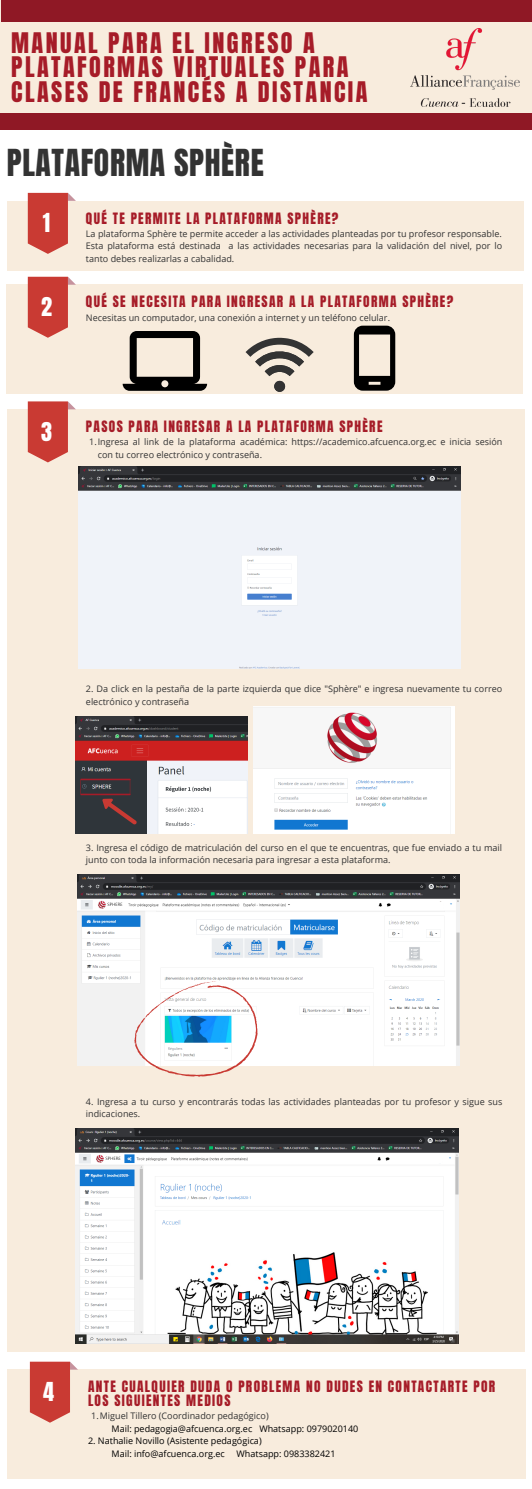
<style>
.page{position:relative;width:532px;height:1489px;background:#fff}
.page>*{position:absolute;margin:0;border:0;box-sizing:border-box;transform-origin:0 0}
.t1{font:31.65px "Anton";letter-spacing:.02em;color:#333}
.t2{font:24.15px/24.4px "Anton";letter-spacing:.1em;color:#a61c28}
.t3{font:22.2px "Anton";color:#fff}
.t4{font:13.35px/13.6px "Anton";letter-spacing:.1em;color:#a61c28}
.t5{font:9.07px/12.5px "Open Sans";color:#333}
.t6{font:9.07px/12.5px "Open Sans";color:#000}
</style>
<div class="page">
<div style="left:7px;top:201px;width:516px;height:70px;background:#f8ecdd"></div>
<div style="left:0;top:0;width:532px;height:130px;background:#8f1825"></div>
<div style="left:0;top:0;width:532px;height:113px;background:#f8ecdd"></div>
<svg style="left:28px;top:193px;width:48px;height:61px"></svg>
<div style="left:7px;top:285px;width:516px;height:109px;background:#f8ecdd"></div>
<svg style="left:28px;top:277px;width:48px;height:61px"></svg>
<svg style="left:123px;top:331px;width:84px;height:60px"></svg>
<svg style="left:245px;top:338px;width:68px;height:54px"></svg>
<div style="left:274px;top:381px;width:11px;height:11px;background:#333;border-radius:50%"></div>
<div style="left:7px;top:409px;width:517px;height:942px;background:#f8ecdd"></div>
<svg style="left:28px;top:401px;width:48px;height:61px"></svg>
<div style="left:1px;top:0;width:531px;height:22px;background:#8f1825"></div>
<div style="left:7px;top:1369px;width:518px;height:109px;background:#f8ecdd"></div>
<svg style="left:30px;top:1361px;width:48px;height:61px"></svg>
<img style="left:410px;top:29px;width:109px;height:77px">
<img style="left:78px;top:466px;width:382px;height:203px">
<img style="left:76px;top:716px;width:172px;height:117px">
<svg style="left:80px;top:778px;width:60px;height:50px;background:#42353a"></svg>
<img style="left:253px;top:706px;width:201px;height:127px">
<img style="left:77px;top:874px;width:382px;height:191px">
<div style="left:393px;top:902px;width:50px;height:7px;background:#fff"></div>
<img style="left:76px;top:1128px;width:382px;height:215px">
<div style="left:392px;top:1155px;width:49px;height:7px;background:#fff"></div>
<svg style="left:354px;top:326px;width:41px;height:65px"></svg>
<svg style="left:134px;top:981px;width:123px;height:96px;background:#d4e3ec"></svg>
<h2 class="t2" style="left:11px;top:31px;width:358px">MANUAL PARA EL INGRESO A<br>PLATAFORMAS VIRTUALES PARA<br>CLASES DE FRANCÉS A DISTANCIA</h2>
<h1 class="t1" style="left:7px;top:140px;width:258px">PLATAFORMA SPHÈRE</h1>
<h3 class="t3" style="left:43px;top:207px;width:9px">1</h3>
<h3 class="t4" style="left:86px;top:211px;width:254px">QUÉ TE PERMITE LA PLATAFORMA SPHÈRE?</h3>
<p class="t5" style="left:86px;top:227px;width:417px;text-align:justify">La plataforma Sphère te permite acceder a las actividades planteadas por tu profesor responsable.<br>Esta plataforma está destinada a las actividades necesarias para la validación del nivel, por lo tanto debes realizarlas a cabalidad.</p>
<h3 class="t3" style="left:41px;top:291px;width:12px">2</h3>
<h3 class="t4" style="left:86px;top:295px;width:369px">QUÉ SE NECESITA PARA INGRESAR A LA PLATAFORMA SPHÈRE?</h3>
<p class="t5" style="left:86px;top:311px;width:305px">Necesitas un computador, una conexión a internet y un teléfono celular.</p>
<h3 class="t3" style="left:41px;top:415px;width:12px">3</h3>
<h3 class="t4" style="left:86px;top:420px;width:298px">PASOS PARA INGRESAR A LA PLATAFORMA SPHÈRE</h3>
<p class="t5" style="left:98px;top:435px;width:406px;text-indent:-8px">1.Ingresa al link de la plataforma académica: https://academico.afcuenca.org.ec e inicia sesión con tu correo electrónico y contraseña.</p>
<p class="t5" style="left:86px;top:682px;width:418px">2. Da click en la pestaña de la parte izquierda que dice "Sphère" e ingresa nuevamente tu correo electrónico y contraseña</p>
<p class="t5" style="left:86px;top:841px;width:417px">3. Ingresa el código de matriculación del curso en el que te encuentras, que fue enviado a tu mail junto con toda la información necesaria para ingresar a esta plataforma.</p>
<p class="t5" style="left:86px;top:1095px;width:418px">4. Ingresa a tu curso y encontrarás todas las actividades planteadas por tu profesor y sigue sus indicaciones.</p>
<h3 class="t3" style="left:43px;top:1375px;width:12px">4</h3>
<h3 class="t4" style="left:88px;top:1380px;width:408px">ANTE CUALQUIER DUDA O PROBLEMA NO DUDES EN CONTACTARTE POR<br>LOS SIGUIENTES MEDIOS</h3>
<p class="t5" style="left:91px;top:1409px;width:179px">1.Miguel Tillero (Coordinador pedagógico)</p>
<p class="t6" style="left:111px;top:1421px;width:248px">Mail: pedagogia@afcuenca.org.ec Whatsapp: 0979020140</p>
<p class="t6" style="left:111px;top:1434px;width:152px;text-indent:-24px">2. Nathalie Novillo (Asistente pedagógica)<br>Mail: info@afcuenca.org.ec</p>
<p class="t6" style="left:236px;top:1446px;width:100px">Whatsapp: 0983382421</p>
</div>
